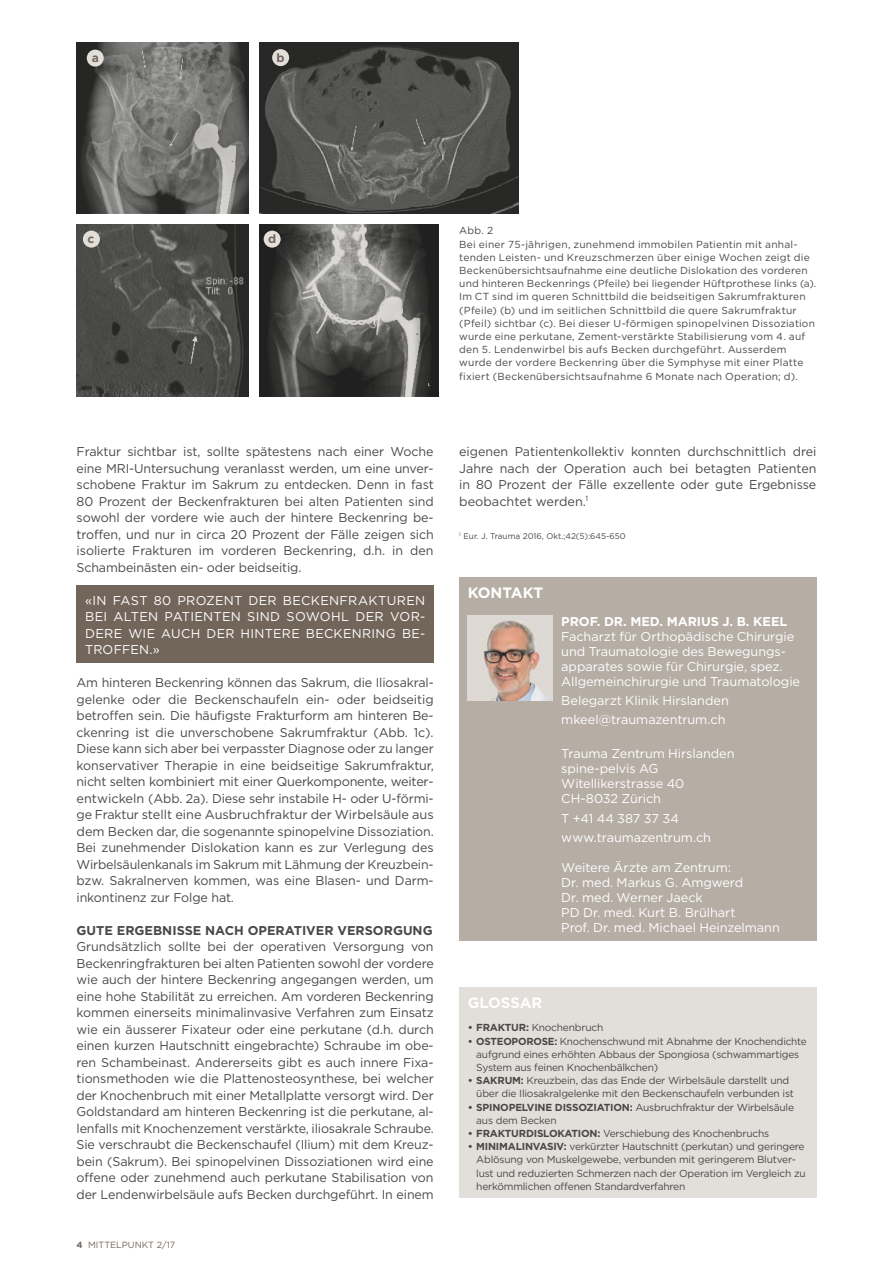
<style>
.page{position:relative;width:893px;height:1263px;background:#fff}
.page>*{position:absolute;margin:0;border:0;box-sizing:border-box;transform-origin:0 0}
.Fliesstext{font:700 15px "Gotham";letter-spacing:-.005em;color:#fff}
.Fliesstext-2{font:12.75px/16.5px "Gotham";letter-spacing:-.01em;color:#484847;text-align:justify}
.Kontakt_-_Adresse{font:12.75px/15px "Gotham";letter-spacing:-.005em;color:#fff}
.Subheading{font:12.75px/16.5px "Gotham";letter-spacing:.025em;color:#fff;text-align:justify}
.Subheading-2{font:700 12.75px "Gotham";color:#484847}
.Kontakt_-_Fett__Vers{font:700 12.75px "Gotham";letter-spacing:-.005em;color:#fff}
.Untertitel__Fliesst{font:700 12px "Gotham";color:#72665b}
.Legende{font:10.2px/13.2px "Gotham";letter-spacing:.005em;color:#484847}
.Legende-2{font:10.2px/13.2px "Gotham";letter-spacing:-.02em;color:#484847}
.t1{font:9px "Gotham";color:#72665b}
.Fliesstext-3{font:8.25px "Gotham";color:#484847}
.s1{font-weight:700}
</style>
<div class="page">
<div style="left:459px;top:577px;width:357px;height:363px;background:#b6ada5"></div>
<img style="left:468px;top:615px;width:85px;height:86px">
<img style="left:259px;top:225px;width:180px;height:171px">
<div style="left:264px;top:231px;width:17px;height:17px;background:#e2dfdb;border-radius:50%"></div>
<img style="left:76px;top:225px;width:173px;height:171px">
<div style="left:83px;top:231px;width:17px;height:17px;background:#e2dfdb;border-radius:50%"></div>
<img style="left:76px;top:42px;width:173px;height:172px">
<img style="left:259px;top:42px;width:260px;height:172px">
<div style="left:272px;top:49px;width:17px;height:17px;background:#e2dfdb;border-radius:50%"></div>
<div style="left:87px;top:50px;width:17px;height:17px;background:#e2dfdb;border-radius:50%"></div>
<div style="left:459px;top:987px;width:357px;height:211px;background:#e2dfdb"></div>
<div style="left:77px;top:585px;width:357px;height:78px;background:#72665b"></div>
<p class="Untertitel__Fliesst" style="left:92px;top:49px;width:9px">a</p>
<p class="Untertitel__Fliesst" style="left:277px;top:49px;width:10px">b</p>
<p class="Untertitel__Fliesst" style="left:88px;top:230px;width:8px">c</p>
<p class="Untertitel__Fliesst" style="left:268px;top:231px;width:10px">d</p>
<p class="Legende" style="left:459px;top:224px;width:35px">Abb. 2</p>
<p class="Legende" style="left:459px;top:237px;width:359px">Bei einer 75-jährigen, zunehmend immobilen Patientin mit anhal&shy;tenden Leisten- und Kreuzschmerzen über einige Wochen zeigt die Beckenübersichtsaufnahme eine deutliche Dislokation des vorderen und hinteren Beckenrings (Pfeile) bei liegender Hüftprothese links (a).<br>Im CT sind im queren Schnittbild die beidseitigen Sakrumfrakturen (Pfeile) (b) und im seitlichen Schnittbild die quere Sakrumfraktur (Pfeil) sichtbar (c). Bei dieser U-förmigen spinopelvinen Dissoziation wurde eine perkutane, Zement-verstärkte Stabilisierung vom 4. auf den 5. Lendenwirbel bis aufs Becken durchgeführt. Ausserdem wurde der vordere Beckenring über die Symphyse mit einer Platte fixiert (Beckenübersichtsaufnahme 6 Monate nach Operation; d).</p>
<p class="Fliesstext-2" style="left:77px;top:443px;width:359px">Fraktur sichtbar ist, sollte spätestens nach einer Woche eine MRI-Untersuchung veranlasst werden, um eine unver&shy;schobene Fraktur im Sakrum zu entdecken. Denn in fast 80 Prozent der Beckenfrakturen bei alten Patienten sind sowohl der vordere wie auch der hintere Beckenring be&shy;troffen, und nur in circa 20 Prozent der Fälle zeigen sich isolierte Frakturen im vorderen Beckenring, d.h. in den Schambeinästen ein- oder beidseitig.</p>
<p class="Subheading" style="left:85px;top:592px;width:342px">«IN FAST 80 PROZENT DER BECKENFRAKTUREN BEI ALTEN PATIENTEN SIND SOWOHL DER VOR-DERE WIE AUCH DER HINTERE BECKENRING BE-TROFFEN.»</p>
<p class="Fliesstext-2" style="left:77px;top:674px;width:359px">Am hinteren Beckenring können das Sakrum, die Iliosakral&shy;gelenke oder die Beckenschaufeln ein- oder beidseitig betroffen sein. Die häufigste Frakturform am hinteren Be&shy;ckenring ist die unverschobene Sakrumfraktur (Abb. 1c).<br>Diese kann sich aber bei verpasster Diagnose oder zu langer konservativer Therapie in eine beidseitige Sakrumfraktur, nicht selten kombiniert mit einer Querkomponente, weiter&shy;entwickeln (Abb. 2a). Diese sehr instabile H- oder U-förmi&shy;ge Fraktur stellt eine Ausbruchfraktur der Wirbelsäule aus dem Becken dar, die sogenannte spinopelvine Dissoziation.<br>Bei zunehmender Dislokation kann es zur Verlegung des Wirbelsäulenkanals im Sakrum mit Lähmung der Kreuzbein&shy;bzw. Sakralnerven kommen, was eine Blasen- und Darm&shy;inkontinenz zur Folge hat.</p>
<p class="Subheading-2" style="left:77px;top:922px;width:358px">GUTE ERGEBNISSE NACH OPERATIVER VERSORGUNG</p>
<p class="Fliesstext-2" style="left:77px;top:938px;width:359px">Grundsätzlich sollte bei der operativen Versorgung von Beckenringfrakturen bei alten Patienten sowohl der vordere wie auch der hintere Beckenring angegangen werden, um eine hohe Stabilität zu erreichen. Am vorderen Beckenring kommen einerseits minimalinvasive Verfahren zum Einsatz wie ein äusserer Fixateur oder eine perkutane (d.h. durch einen kurzen Hautschnitt eingebrachte) Schraube im obe&shy;ren Schambeinast. Andererseits gibt es auch innere Fixa&shy;tionsmethoden wie die Plattenosteosynthese, bei welcher der Knochenbruch mit einer Metallplatte versorgt wird. Der Goldstandard am hinteren Beckenring ist die perkutane, al&shy;lenfalls mit Knochenzement verstärkte, iliosakrale Schraube.<br>Sie verschraubt die Beckenschaufel (Ilium) mit dem Kreuz&shy;bein (Sakrum). Bei spinopelvinen Dissoziationen wird eine offene oder zunehmend auch perkutane Stabilisation von der Lendenwirbelsäule aufs Becken durchgeführt. In einem</p>
<p class="t1" style="left:77px;top:1239px;width:100px"><span class="s1">4</span> MITTELPUNKT 2/17</p>
<p class="Fliesstext-2" style="left:459px;top:443px;width:359px">eigenen Patientenkollektiv konnten durchschnittlich drei Jahre nach der Operation auch bei betagten Patienten in 80 Prozent der Fälle exzellente oder gute Ergebnisse beobachtet werden.<sup>1</sup></p>
<p class="Fliesstext-3" style="left:459px;top:530px;width:168px"><sup>1</sup> Eur. J. Trauma 2016, Okt.;42(5):645-650</p>
<p class="Fliesstext" style="left:468px;top:583px;width:77px">KONTAKT</p>
<p class="Kontakt_-_Fett__Vers" style="left:561px;top:613px;width:228px">PROF. DR. MED. MARIUS J. B. KEEL</p>
<p class="Kontakt_-_Adresse" style="left:561px;top:628px;width:240px">Facharzt für Orthopädische Chirurgie und Traumatologie des Bewegungs&shy;apparates sowie für Chirurgie, spez.<br>Allgemeinchirurgie und Traumatologie</p>
<p class="Kontakt_-_Adresse" style="left:561px;top:693px;width:169px">Belegarzt Klinik Hirslanden</p>
<p class="Kontakt_-_Adresse" style="left:561px;top:712px;width:166px">mkeel@traumazentrum.ch</p>
<p class="Kontakt_-_Adresse" style="left:561px;top:746px;width:175px">Trauma Zentrum Hirslanden</p>
<p class="Kontakt_-_Adresse" style="left:561px;top:761px;width:99px">spine-pelvis AG</p>
<p class="Kontakt_-_Adresse" style="left:561px;top:776px;width:125px">Witellikerstrasse 40</p>
<p class="Kontakt_-_Adresse" style="left:561px;top:791px;width:101px">CH-8032 Zürich</p>
<p class="Kontakt_-_Adresse" style="left:561px;top:810px;width:119px">T +41 44 387 37 34</p>
<p class="Kontakt_-_Adresse" style="left:561px;top:830px;width:151px">www.traumazentrum.ch</p>
<p class="Kontakt_-_Adresse" style="left:561px;top:860px;width:171px">Weitere Ärzte am Zentrum:</p>
<p class="Kontakt_-_Adresse" style="left:561px;top:875px;width:184px">Dr. med. Markus G. Amgwerd</p>
<p class="Kontakt_-_Adresse" style="left:561px;top:890px;width:143px">Dr. med. Werner Jaeck</p>
<p class="Kontakt_-_Adresse" style="left:561px;top:905px;width:176px">PD Dr. med. Kurt B. Brülhart</p>
<p class="Kontakt_-_Adresse" style="left:561px;top:920px;width:220px">Prof. Dr. med. Michael Heinzelmann</p>
<p class="Fliesstext" style="left:468px;top:993px;width:76px">GLOSSAR</p>
<p class="Legende-2" style="left:468px;top:1021px;width:137px"><span class="s1">• FRAKTUR:</span> Knochenbruch</p>
<p class="Legende-2" style="left:476px;top:1034px;width:332px;text-indent:-9px"><span class="s1">• OSTEOPOROSE:</span> Knochenschwund mit Abnahme der Knochendichte aufgrund eines erhöhten Abbaus der Spongiosa (schwammartiges<br>System aus feinen Knochenbälkchen)</p>
<p class="Legende-2" style="left:476px;top:1074px;width:319px;text-indent:-9px"><span class="s1">• SAKRUM:</span> Kreuzbein, das das Ende der Wirbelsäule darstellt und über die Iliosakralgelenke mit den Beckenschaufeln verbunden ist</p>
<p class="Legende-2" style="left:476px;top:1100px;width:319px;text-indent:-9px"><span class="s1">• SPINOPELVINE DISSOZIATION:</span> Ausbruchfraktur der Wirbelsäule aus dem Becken</p>
<p class="Legende-2" style="left:468px;top:1126px;width:303px"><span class="s1">• FRAKTURDISLOKATION:</span> Verschiebung des Knochenbruchs</p>
<p class="Legende-2" style="left:476px;top:1140px;width:331px;text-indent:-9px"><span class="s1">• MINIMALINVASIV:</span> verkürzter Hautschnitt (perkutan) und geringere Ablösung von Muskelgewebe, verbunden mit geringerem Blutver&shy;lust und reduzierten Schmerzen nach der Operation im Vergleich zu herkömmlichen offenen Standardverfahren</p>
</div>
